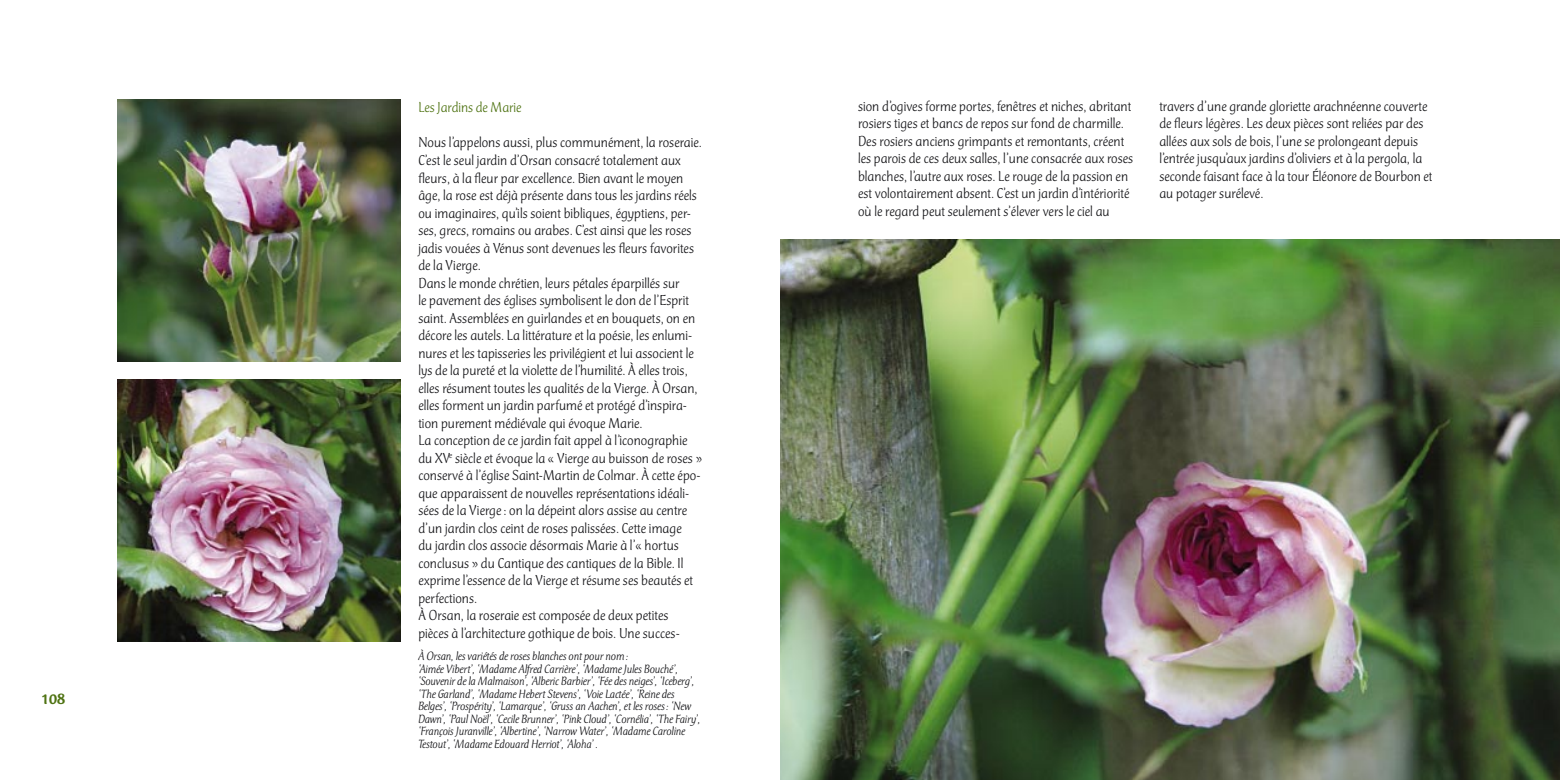
<style>
.page{position:relative;width:1560px;height:780px;background:#fff}
.page>*{position:absolute;margin:0;border:0;box-sizing:border-box;transform-origin:0 0}
.t1{font:500 16.25px "CT Mercurius";color:#4f7313}
.TEXTE_COURANT{font:300 15px/17.5px "CT Mercurius";letter-spacing:.005em;color:#151518}
.SOUS-SOUS-TITRE_CHAPITRE_copie{font:300 15px/17.5px "CT Mercurius";letter-spacing:.005em;color:#151518}
.SOUS-SOUS-TITRE_CHAPITRE_copie-2{font:300 15px "CT Mercurius";color:#4f7313}
.L僄ENDES{font:italic 300 12.5px/12.5px "CT Mercurius";letter-spacing:-.005em;color:#151518}
</style>
<div class="page">
<img style="left:780px;top:239px;width:779px;height:541px">
<img style="left:117px;top:99px;width:283px;height:262px">
<img style="left:117px;top:379px;width:283px;height:262px">
<p class="t1" style="left:41px;top:689px;width:25px">108</p>
<p class="SOUS-SOUS-TITRE_CHAPITRE_copie-2" style="left:418px;top:100px;width:105px">Les Jardins de Marie</p>
<p class="SOUS-SOUS-TITRE_CHAPITRE_copie" style="left:418px;top:134px;width:285px">Nous l’appelons aussi, plus communément, la roseraie.<br>C’est le seul jardin d’Orsan consacré totalement aux fleurs, à la fleur par excellence. Bien avant le moyen âge, la rose est déjà présente dans tous les jardins réels ou imaginaires, qu’ils soient bibliques, égyptiens, per&shy;ses, grecs, romains ou arabes. C’est ainsi que les roses jadis vouées à Vénus sont devenues les fleurs favorites de la Vierge.</p>
<p class="TEXTE_COURANT" style="left:418px;top:274px;width:281px">Dans le monde chrétien, leurs pétales éparpillés sur<br>le pavement des églises symbolisent le don de l’Esprit saint. Assemblées en guirlandes et en bouquets, on en décore les autels. La littérature et la poésie, les enlumi&shy;nures et les tapisseries les privilégient et lui associent le lys de la pureté et la violette de l’humilité. À elles trois, elles résument toutes les qualités de la Vierge. À Orsan, elles forment un jardin parfumé et protégé d’inspira&shy;tion purement médiévale qui évoque Marie.</p>
<p class="TEXTE_COURANT" style="left:418px;top:432px;width:285px">La conception de ce jardin fait appel à l’iconographie du XV<sup>e</sup> siècle et évoque la « Vierge au buisson de roses » conservé à l’église Saint-Martin de Colmar. À cette épo&shy;que apparaissent de nouvelles représentations idéali&shy;sées de la Vierge : on la dépeint alors assise au centre d’un jardin clos ceint de roses palissées. Cette image<br>du jardin clos associe désormais Marie à l’« hortus conclusus » du Cantique des cantiques de la Bible. Il exprime l’essence de la Vierge et résume ses beautés et perfections.</p>
<p class="TEXTE_COURANT" style="left:418px;top:607px;width:263px">À Orsan, la roseraie est composée de deux petites pièces à l’architecture gothique de bois. Une succes-</p>
<p class="L僄ENDES" style="left:418px;top:650px;width:212px">À Orsan, les variétés de roses blanches ont pour nom :</p>
<p class="L僄ENDES" style="left:418px;top:662px;width:284px">‘Aimée Vibert’, ‘Madame Alfred Carrière’, ‘Madame Jules Bouché’, ‘Souvenir de la Malmaison’, ‘Alberic Barbier’, ‘Fée des neiges’, ‘Iceberg’, ‘The Garland’, ‘Madame Hebert Stevens’, ‘Voie Lactée’, ‘Reine des Belges’, ‘Prospérity’, ‘Lamarque’, ‘Gruss an Aachen’, et les roses : ‘New Dawn’, ‘Paul Noël’, ‘Cecile Brunner’, ‘Pink Cloud’, ‘Cornélia’, ‘The Fairy’, ‘François Juranville’, ‘Albertine’, ‘Narrow Water’, ‘Madame Caroline Testout’, ‘Madame Edouard Herriot’, ‘Aloha’ .</p>
<p class="TEXTE_COURANT" style="left:857px;top:97px;width:277px">sion d’ogives forme portes, fenêtres et niches, abritant rosiers tiges et bancs de repos sur fond de charmille.<br>Des rosiers anciens grimpants et remontants, créent les parois de ces deux salles, l’une consacrée aux roses blanches, l’autre aux roses. Le rouge de la passion en est volontairement absent. C’est un jardin d’intériorité où le regard peut seulement s’élever vers le ciel au</p>
<p class="TEXTE_COURANT" style="left:1159px;top:97px;width:274px">travers d’une grande gloriette arachnéenne couverte de fleurs légères. Les deux pièces sont reliées par des allées aux sols de bois, l’une se prolongeant depuis l’entrée jusqu’aux jardins d’oliviers et à la pergola, la seconde faisant face à la tour Éléonore de Bourbon et au potager surélevé.</p>
</div>
